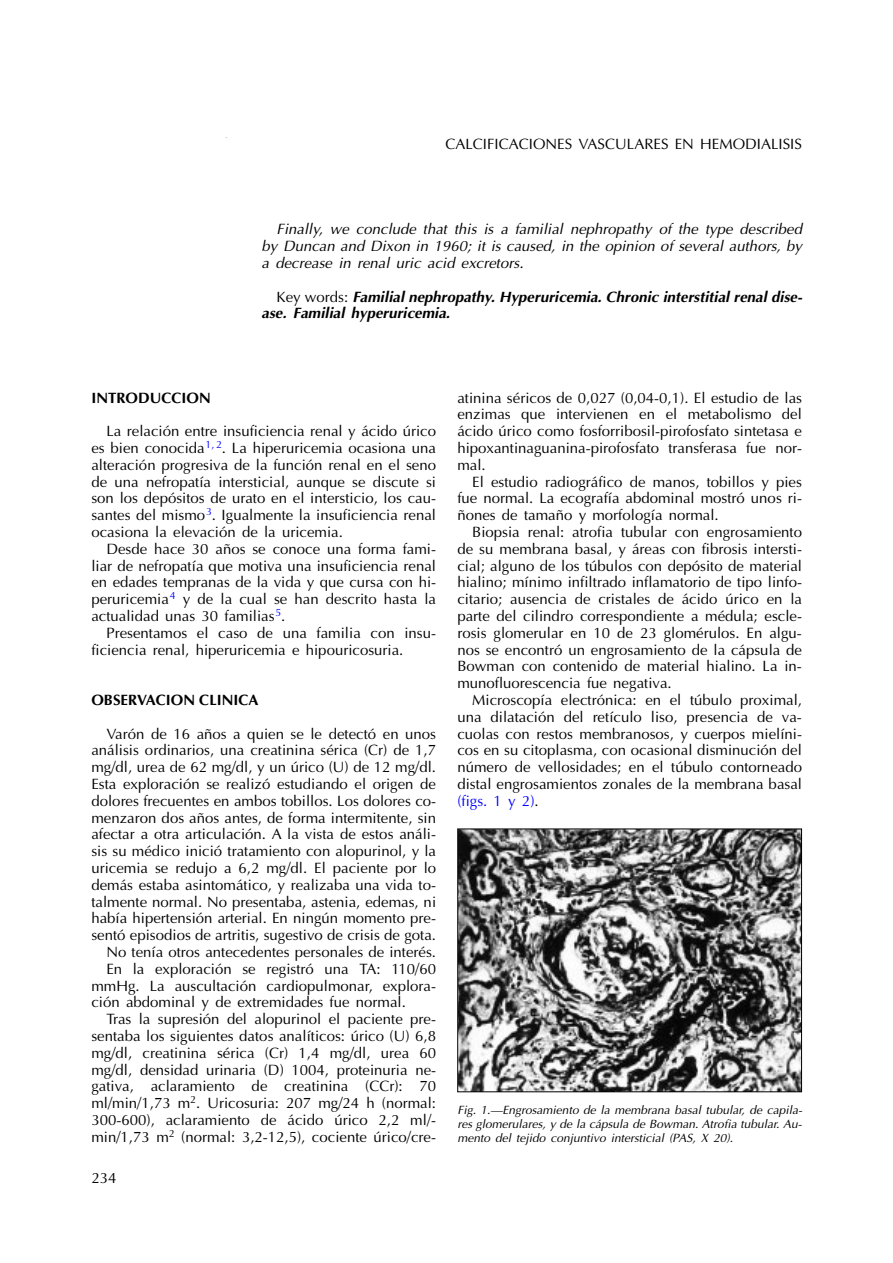
<style>
.page{position:relative;width:893px;height:1263px;background:#fff}
.page>*{position:absolute;margin:0;border:0;box-sizing:border-box;transform-origin:0 0}
.t1{font:15px/16.8px "Optima";color:#000;text-align:justify}
.t2{font:italic 15px/16.8px "Optima";color:#000;text-align:justify}
.t3{font:italic 700 15px/16.8px "Optima";color:#000}
.t4{font:700 15px "Optima";color:#000}
.t5{font:italic 12px/13.8px "Optima";color:#000;text-align:justify}
.s1{font-weight:400;font-style:normal}
.s2{color:#00f}
</style>
<div class="page">
<img style="left:459px;top:831px;width:340px;height:259px">
<div style="left:457px;top:829px;width:344px;height:263px;border:1px solid #000"></div>
<p class="t1" style="left:445px;top:137px;width:358px">CALCIFICACIONES VASCULARES EN HEMODIALISIS</p>
<p class="t2" style="left:261px;top:222px;width:545px;text-indent:15px">Finally, we conclude that this is a familial nephropathy of the type described by Duncan and Dixon in 1960; it is caused, in the opinion of several authors, by a decrease in renal uric acid excretors.</p>
<p class="t3" style="left:261px;top:289px;width:545px;text-indent:15px"><span class="s1">K e y w o r d s :</span> Familial nephropathy. Hyperuricemia. Chronic interstitial renal dise&shy;ase. Familial hyperuricemia.</p>
<p class="t4" style="left:91px;top:391px;width:121px">INTRODUCCION</p>
<p class="t1" style="left:91px;top:424px;width:346px;text-indent:15px">La relación entre insuficiencia renal y ácido úrico es bien conocida<sup>1,</sup> <sup>2</sup>. La hiperuricemia ocasiona una alteración progresiva de la función renal en el seno de una nefropatía intersticial, aunque se discute si son los depósitos de urato en el intersticio, los cau&shy;santes del mismo<sup>3</sup>. Igualmente la insuficiencia renal ocasiona la elevación de la uricemia.</p>
<p class="t1" style="left:91px;top:542px;width:346px;text-indent:15px">Desde hace 30 años se conoce una forma fami&shy;liar de nefropatía que motiva una insuficiencia renal en edades tempranas de la vida y que cursa con hi&shy;peruricemia<sup>4</sup> y de la cual se han descrito hasta la actualidad unas 30 familias<sup>5</sup>.</p>
<p class="t1" style="left:91px;top:626px;width:346px;text-indent:15px">Presentamos el caso de una familia con insu&shy;ficiencia renal, hiperuricemia e hipouricosuria.</p>
<p class="t4" style="left:91px;top:693px;width:168px">OBSERVACION CLINICA</p>
<p class="t1" style="left:106px;top:726px;width:331px">Varón de 16 años a quien se le detectó en unos</p>
<p class="t1" style="left:91px;top:743px;width:346px">análisis ordinarios, una creatinina sérica (Cr) de 1,7</p>
<p class="t1" style="left:91px;top:760px;width:346px">mg/dl, urea de 62 mg/dl, y un úrico (U) de 12 mg/dl.</p>
<p class="t1" style="left:91px;top:777px;width:346px">Esta exploración se realizó estudiando el origen de</p>
<p class="t1" style="left:91px;top:794px;width:346px">dolores frecuentes en ambos tobillos. Los dolores co-</p>
<p class="t1" style="left:91px;top:810px;width:346px">menzaron dos años antes, de forma intermitente, sin</p>
<p class="t1" style="left:91px;top:827px;width:346px">afectar a otra articulación. A la vista de estos análi-</p>
<p class="t1" style="left:91px;top:844px;width:346px">sis su médico inició tratamiento con alopurinol, y la</p>
<p class="t1" style="left:91px;top:861px;width:346px">uricemia se redujo a 6,2 mg/dl. El paciente por lo</p>
<p class="t1" style="left:91px;top:878px;width:346px">demás estaba asintomático, y realizaba una vida to-</p>
<p class="t1" style="left:91px;top:894px;width:346px">talmente normal. No presentaba, astenia, edemas, ni</p>
<p class="t1" style="left:91px;top:911px;width:346px">había hipertensión arterial. En ningún momento pre-</p>
<p class="t1" style="left:91px;top:928px;width:346px">sentó episodios de artritis, sugestivo de crisis de gota.</p>
<p class="t1" style="left:106px;top:945px;width:331px">No tenía otros antecedentes personales de interés.</p>
<p class="t1" style="left:106px;top:962px;width:331px">En la exploración se registró una TA: 110/60</p>
<p class="t1" style="left:91px;top:978px;width:346px">mmHg. La auscultación cardiopulmonar, explora-</p>
<p class="t1" style="left:91px;top:995px;width:316px">ción abdominal y de extremidades fue normal.</p>
<p class="t1" style="left:106px;top:1012px;width:331px">Tras la supresión del alopurinol el paciente pre-</p>
<p class="t1" style="left:91px;top:1029px;width:346px">sentaba los siguientes datos analíticos: úrico (U) 6,8</p>
<p class="t1" style="left:91px;top:1046px;width:346px">mg/dl, creatinina sérica (Cr) 1,4 mg/dl, urea 60</p>
<p class="t1" style="left:91px;top:1062px;width:346px">mg/dl, densidad urinaria (D) 1004, proteinuria ne-</p>
<p class="t1" style="left:91px;top:1079px;width:346px">gativa, aclaramiento de creatinina (CCr): 70</p>
<p class="t1" style="left:91px;top:1096px;width:346px">ml/min/1,73 m<sup>2</sup>. Uricosuria: 207 mg/24 h (normal:</p>
<p class="t1" style="left:91px;top:1113px;width:346px">300-600), aclaramiento de ácido úrico 2,2 ml/-</p>
<p class="t1" style="left:91px;top:1130px;width:346px">min/1,73 m<sup>2</sup> (normal: 3,2-12,5), cociente úrico/cre-</p>
<p class="t1" style="left:91px;top:1171px;width:27px">234</p>
<p class="t1" style="left:457px;top:390px;width:346px">atinina séricos de 0,027 (0,04-0,1). El estudio de las enzimas que intervienen en el metabolismo del ácido úrico como fosforribosil-pirofosfato sintetasa e hipoxantinaguanina-pirofosfato transferasa fue nor&shy;mal.</p>
<p class="t1" style="left:457px;top:474px;width:346px;text-indent:15px">El estudio radiográfico de manos, tobillos y pies fue normal. La ecografía abdominal mostró unos ri&shy;ñones de tamaño y morfología normal.</p>
<p class="t1" style="left:457px;top:525px;width:346px;text-indent:15px">Biopsia renal: atrofia tubular con engrosamiento de su membrana basal, y áreas con fibrosis intersti&shy;cial; alguno de los túbulos con depósito de material hialino; mínimo infiltrado inflamatorio de tipo linfo&shy;citario; ausencia de cristales de ácido úrico en la parte del cilindro correspondiente a médula; escle&shy;rosis glomerular en 10 de 23 glomérulos. En algu&shy;nos se encontró un engrosamiento de la cápsula de Bowman con contenido de material hialino. La in&shy;munofluorescencia fue negativa.</p>
<p class="t1" style="left:457px;top:693px;width:346px;text-indent:15px">Microscopía electrónica: en el túbulo proximal, una dilatación del retículo liso, presencia de va&shy;cuolas con restos membranosos, y cuerpos mielíni&shy;cos en su citoplasma, con ocasional disminución del número de vellosidades; en el túbulo contorneado distal engrosamientos zonales de la membrana basal <span class="s2">(figs. 1 y 2)</span>.</p>
<p class="t5" style="left:457px;top:1104px;width:348px">Fig. 1.—Engrosamiento de la membrana basal tubular, de capila&shy;res glomerulares, y de la cápsula de Bowman. Atrofia tubular. Au&shy;mento del tej ido conj untivo intersticial (PAS, X 20).</p>
</div>
